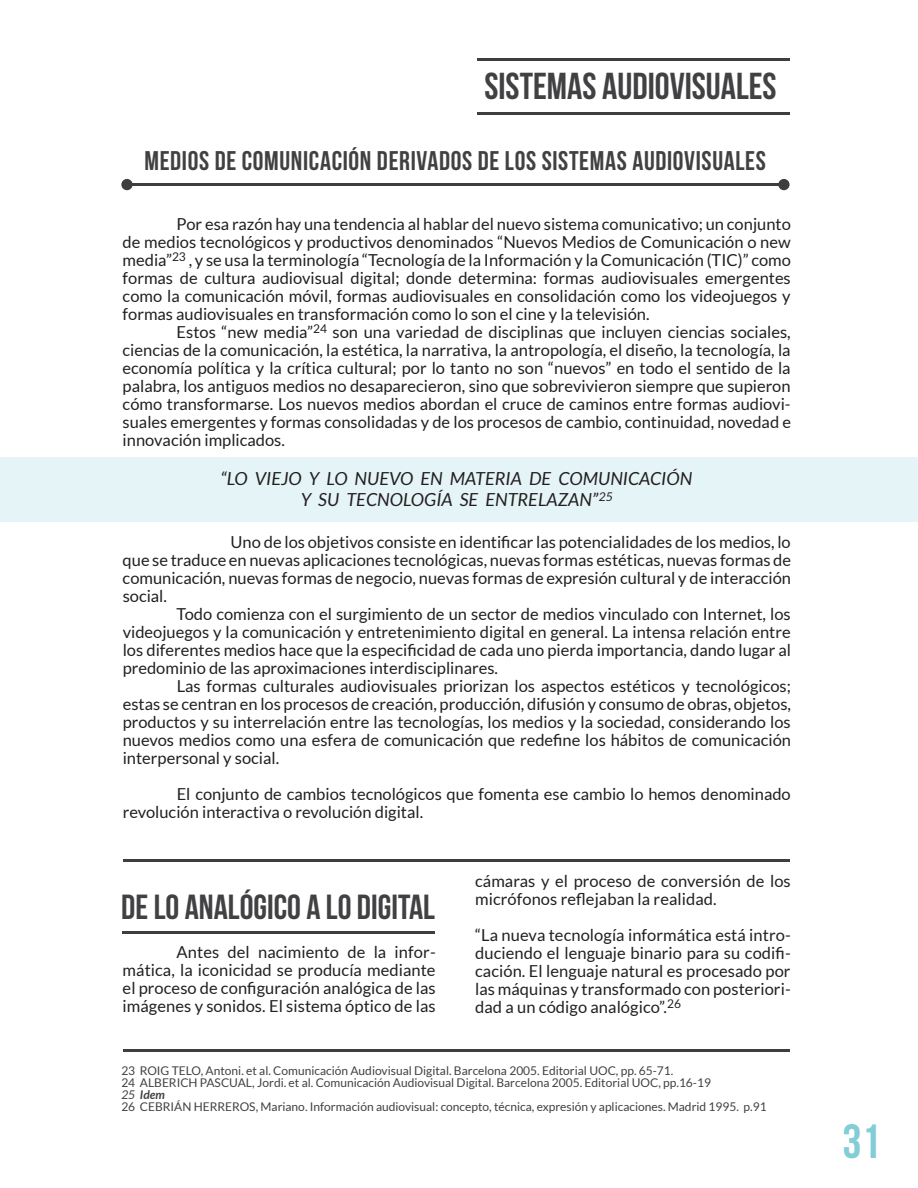
<style>
.page{position:relative;width:918px;height:1188px;background:#fff}
.page>*{position:absolute;margin:0;border:0;box-sizing:border-box;transform-origin:0 0}
.t1{font:48px "Bebas Neue";color:#83cdd7}
.t2{font:37.5px "Bebas Neue";color:#414042}
.t3{font:34.8px "Bebas Neue";color:#414042}
.t4{font:27px "Bebas Neue";letter-spacing:.025em;color:#414042}
.t5{font:italic 18px/21px "Lato";letter-spacing:.005em;color:#231f20;text-align:center}
.t6{font:16.5px/18px "Lato";color:#231f20;text-align:justify}
.t7{font:12px/12px "Lato";color:#414042}
.s1{font-style:italic}
.s2{font-weight:700;font-style:italic}
</style>
<div class="page">
<div style="left:0;top:457px;width:918px;height:64px;background:#e5f4f6"></div>
<hr style="left:127px;top:183px;width:657px;height:3px;background:#3e3e3f">
<div style="left:121px;top:179px;width:12px;height:11px;background:#3e3e3f;border-radius:50%"></div>
<div style="left:778px;top:179px;width:12px;height:11px;background:#3e3e3f;border-radius:50%"></div>
<hr style="left:123px;top:1049px;width:667px;height:3px;background:#3e3e3f">
<hr style="left:477px;top:58px;width:313px;height:3px;background:#3e3e3f">
<hr style="left:477px;top:112px;width:313px;height:3px;background:#3e3e3f">
<hr style="left:123px;top:859px;width:667px;height:3px;background:#3e3e3f">
<hr style="left:123px;top:931px;width:312px;height:3px;background:#3e3e3f">
<h2 class="t2" style="left:485px;top:65px;width:294px">SISTEMAS AUDIOVISUALES</h2>
<h3 class="t4" style="left:144px;top:145px;width:623px">MEDIOS DE COMUNICACIÓN DERIVADOS DE LOS SISTEMAS AUDIOVISUALES</h3>
<p class="t6" style="left:123px;top:215px;width:670px;text-indent:54px">Por esa razón hay una tendencia al hablar del nuevo sistema comunicativo; un conjunto de medios tecnológicos y productivos denominados “Nuevos Medios de Comunicación o new media”<sup>23</sup> , y se usa la terminología “Tecnología de la Información y la Comunicación (TIC)” como formas de cultura audiovisual digital; donde determina: formas audiovisuales emergentes como la comunicación móvil, formas audiovisuales en consolidación como los videojuegos y formas audiovisuales en transformación como lo son el cine y la televisión.</p>
<p class="t6" style="left:123px;top:323px;width:670px;text-indent:54px">Estos “new media”<sup>24</sup> son una variedad de disciplinas que incluyen ciencias sociales, ciencias de la comunicación, la estética, la narrativa, la antropología, el diseño, la tecnología, la economía política y la crítica cultural; por lo tanto no son “nuevos” en todo el sentido de la palabra, los antiguos medios no desaparecieron, sino que sobrevivieron siempre que supieron cómo transformarse. Los nuevos medios abordan el cruce de caminos entre formas audiovi&shy;suales emergentes y formas consolidadas y de los procesos de cambio, continuidad, novedad e innovación implicados.</p>
<p class="t5" style="left:221px;top:468px;width:473px">“LO VIEJO Y LO NUEVO EN MATERIA DE COMUNICACIÓN<br>Y SU TECNOLOGÍA SE ENTRELAZAN”<sup>25</sup></p>
<p class="t6" style="left:123px;top:533px;width:670px;text-indent:108px">Uno de los objetivos consiste en identificar las potencialidades de los medios, lo que se traduce en nuevas aplicaciones tecnológicas, nuevas formas estéticas, nuevas formas de comunicación, nuevas formas de negocio, nuevas formas de expresión cultural y de interacción social.</p>
<p class="t6" style="left:123px;top:605px;width:670px;text-indent:54px">Todo comienza con el surgimiento de un sector de medios vinculado con Internet, los videojuegos y la comunicación y entretenimiento digital en general. La intensa relación entre los diferentes medios hace que la especificidad de cada uno pierda importancia, dando lugar al predominio de las aproximaciones interdisciplinares.</p>
<p class="t6" style="left:123px;top:677px;width:670px;text-indent:54px">Las formas culturales audiovisuales priorizan los aspectos estéticos y tecnológicos; estas se centran en los procesos de creación, producción, difusión y consumo de obras, objetos, productos y su interrelación entre las tecnologías, los medios y la sociedad, considerando los nuevos medios como una esfera de comunicación que redefine los hábitos de comunicación interpersonal y social.</p>
<p class="t6" style="left:123px;top:785px;width:670px;text-indent:54px">El conjunto de cambios tecnológicos que fomenta ese cambio lo hemos denominado revolución interactiva o revolución digital.</p>
<h3 class="t3" style="left:121px;top:888px;width:315px">DE LO ANALÓGICO A LO DIGITAL</h3>
<p class="t6" style="left:123px;top:943px;width:315px;text-indent:54px">Antes del nacimiento de la infor&shy;mática, la iconicidad se producía mediante el proceso de configuración analógica de las imágenes y sonidos. El sistema óptico de las</p>
<p class="t6" style="left:475px;top:871px;width:317px">cámaras y el proceso de conversión de los micrófonos reflejaban la realidad.</p>
<p class="t6" style="left:475px;top:925px;width:317px">“La nueva tecnología informática está intro&shy;duciendo el lenguaje binario para su codifi&shy;cación. El lenguaje natural es procesado por las máquinas y transformado con posteriori&shy;dad a un código analógico”.<sup>26</sup></p>
<p class="t7" style="left:121px;top:1065px;width:647px">23 ROIG TELO, Antoni. et al. Comunicación Audiovisual Digital. Barcelona 2005. Editorial UOC, pp. 65-71.<br>24 ALBERICH PASCUAL, Jordi. et al. Comunicación Audiovisual Digital. Barcelona 2005. Editorial UOC, pp.16-19<br><span class="s1">25</span> <span class="s2">Idem<br></span>26 CEBRIÁN HERREROS, Mariano. Información audiovisual: concepto, técnica, expresión y aplicaciones. Madrid 1995. p.91</p>
<h1 class="t1" style="left:842px;top:1115px;width:40px">31</h1>
</div>
